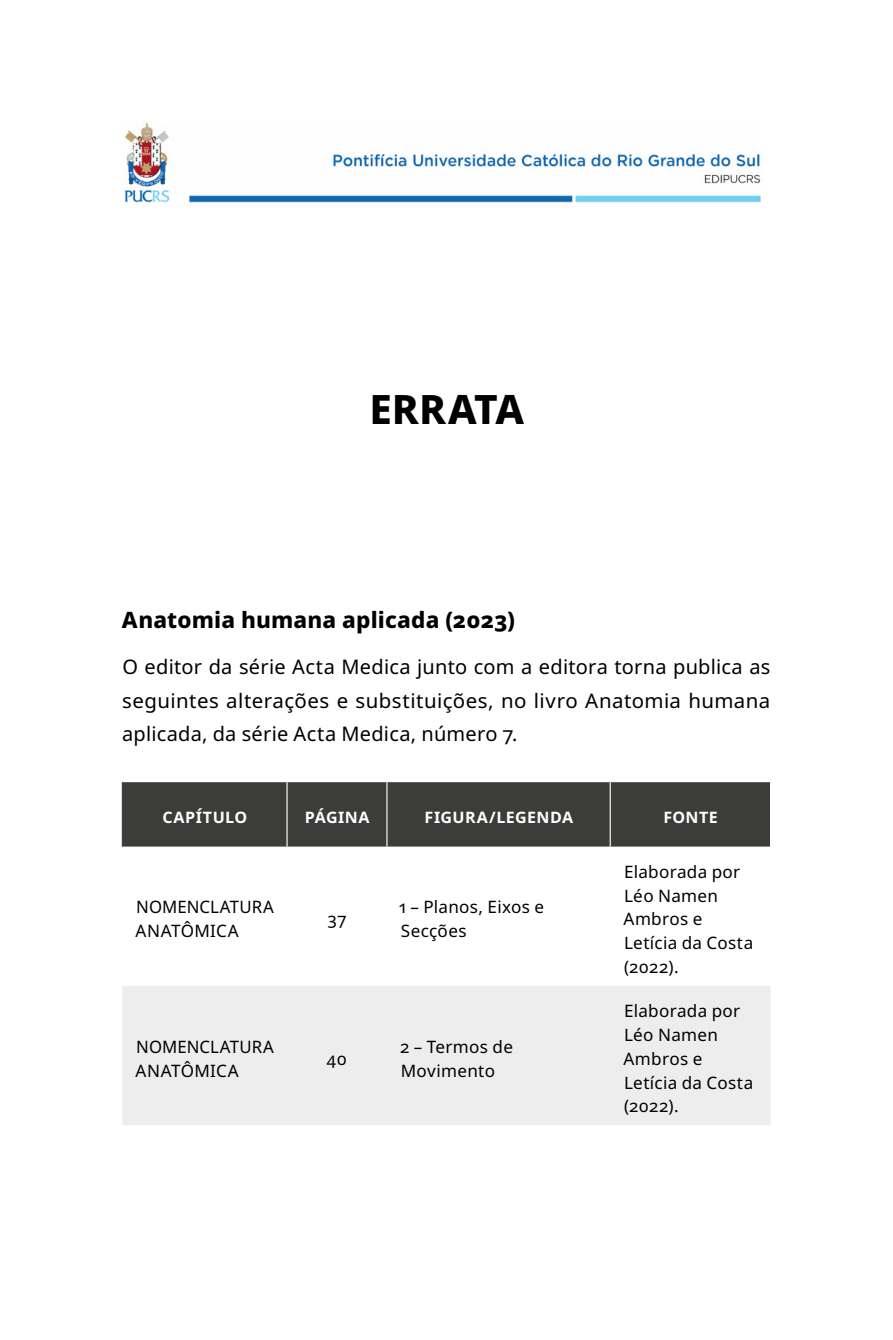
<style>
.page{position:relative;width:893px;height:1340px;background:#fff}
.page>*{position:absolute;margin:0;border:0;box-sizing:border-box;transform-origin:0 0}
.t1{font:800 40.5px "Noto Sans";color:#000}
.t2{font:800 22.5px "Noto Sans";letter-spacing:.01em;color:#000}
.t3{font:20.03px/33.5px "Noto Sans";letter-spacing:.015em;color:#000;text-align:justify}
.t4{font:17.1px/23.8px "Noto Sans";letter-spacing:.015em;color:#000}
.t5{font:700 15.75px "Noto Sans";letter-spacing:.025em;color:#fff}
</style>
<div class="page">
<div style="left:123px;top:782px;width:647px;height:64px;background:#3c3c3b"></div>
<div style="left:122px;top:986px;width:649px;height:139px;background:#ededed"></div>
<hr style="left:286px;top:782px;width:2px;height:64px;background:#fff">
<hr style="left:386px;top:782px;width:1px;height:64px;background:#fff">
<hr style="left:610px;top:782px;width:1px;height:64px;background:#fff">
<hr style="left:122px;top:782px;width:1px;height:64px;background:#3c3c3b">
<img style="left:124px;top:123px;width:637px;height:80px">
<h1 class="t1" style="left:369px;top:386px;width:156px">ERRATA</h1>
<h2 class="t2" style="left:122px;top:607px;width:395px">Anatomia humana aplicada (2023)</h2>
<p class="t3" style="left:122px;top:650px;width:650px">O editor da série Acta Medica junto com a editora torna publica as seguintes alterações e substituições, no livro Anatomia humana aplicada, da série Acta Medica, número 7.</p>
<p class="t5" style="left:163px;top:808px;width:86px">CAPÍTULO</p>
<p class="t5" style="left:305px;top:808px;width:66px">PÁGINA</p>
<p class="t5" style="left:425px;top:808px;width:150px">FIGURA/LEGENDA</p>
<p class="t5" style="left:663px;top:808px;width:56px">FONTE</p>
<p class="t4" style="left:136px;top:895px;width:140px">NOMENCLATURA<br>ANATÔMICA</p>
<p class="t4" style="left:136px;top:1034px;width:140px">NOMENCLATURA<br>ANATÔMICA</p>
<p class="t4" style="left:328px;top:907px;width:20px">37</p>
<p class="t4" style="left:326px;top:1046px;width:22px">40</p>
<p class="t4" style="left:399px;top:895px;width:147px">1 – Planos, Eixos e<br>Secções</p>
<p class="t4" style="left:400px;top:1034px;width:114px">2 – Termos de<br>Movimento</p>
<p class="t4" style="left:623px;top:859px;width:131px">Elaborada por<br>Léo Namen<br>Ambros e<br>Letícia da Costa (2022).</p>
<p class="t4" style="left:623px;top:999px;width:131px">Elaborada por<br>Léo Namen<br>Ambros e<br>Letícia da Costa (2022).</p>
</div>
